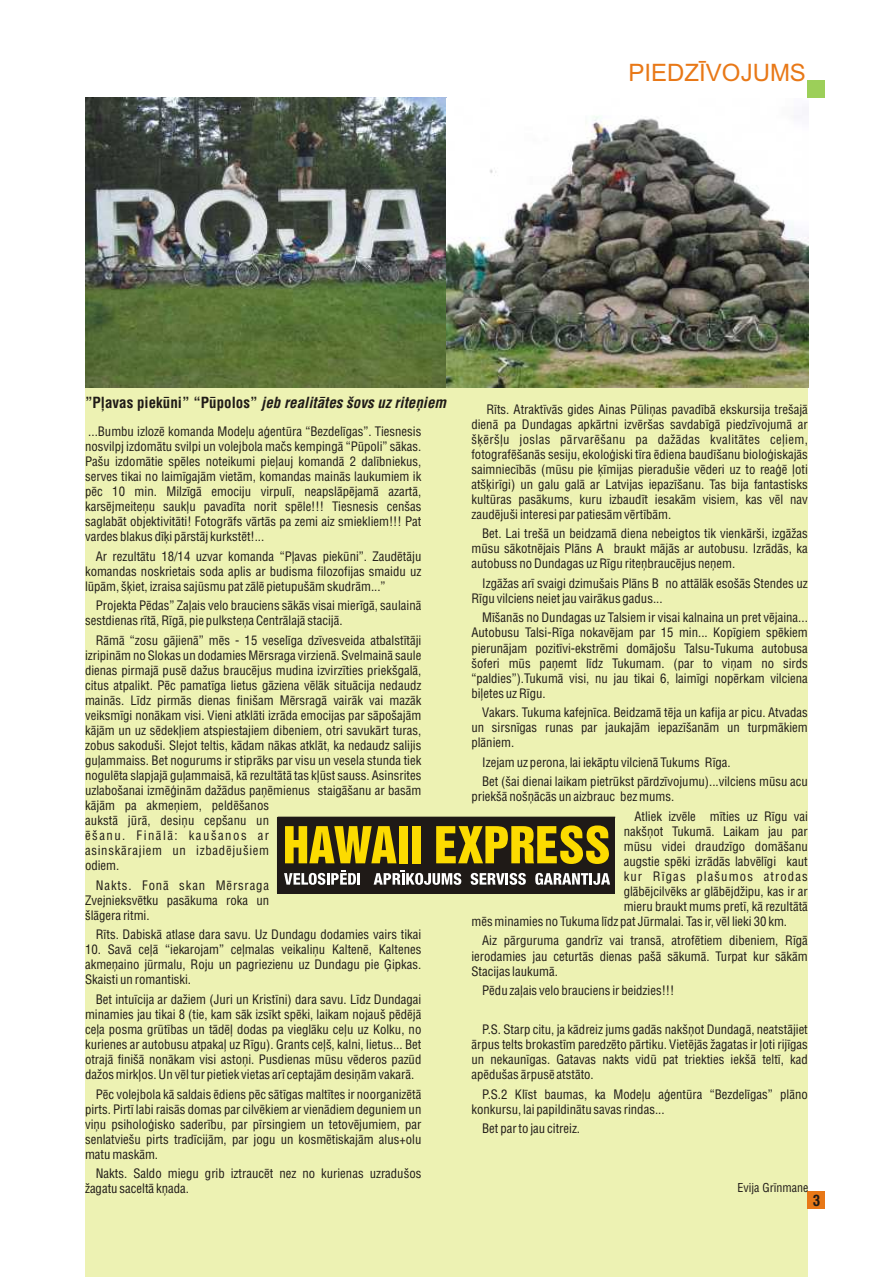
<style>
.page{position:relative;width:894px;height:1277px;background:#fff}
.page>*{position:absolute;margin:0;border:0;box-sizing:border-box;transform-origin:0 0}
.t1{font:24px "Arial";color:#e87817}
.t2{font:italic 700 15px "Rim Helvetica Condensed";color:#1f1a17}
.t3{font:700 15px "Rim Swis 721 Cn BT";color:#1f1a17}
.t4{font:12.75px/15px "Rim Helvetica Condensed";color:#1f1a17;text-align:justify}
.t5{font:12.75px "Rim Helvetica Condensed";letter-spacing:.085em;color:#1f1a17}
.t6{font:12px "Rim Helvetica Condensed";color:#1f1a17}
.s1{font-style:normal}
</style>
<div class="page">
<div style="left:85px;top:147px;width:723px;height:1129px;background:#edf2b3"></div>
<div style="left:808px;top:1192px;width:17px;height:17px;background:#e87817"></div>
<div style="left:808px;top:81px;width:17px;height:17px;background:#9ccf59"></div>
<img style="left:85px;top:98px;width:723px;height:289px">
<div style="left:278px;top:817px;width:337px;height:76px;background:#1f1a17"></div>
<hr style="left:278px;top:816px;width:337px;height:2px;background:#1f1a17">
<hr style="left:277px;top:817px;width:1px;height:76px;background:#1f1a17">
<svg style="left:285px;top:826px;width:112px;height:37px"></svg>
<div style="left:399px;top:826px;width:9px;height:37px;background:#fcdb00"></div>
<div style="left:412px;top:826px;width:9px;height:37px;background:#fcdb00"></div>
<svg style="left:436px;top:825px;width:173px;height:39px"></svg>
<svg style="left:284px;top:870px;width:76px;height:15px"></svg>
<svg style="left:471px;top:873px;width:55px;height:12px"></svg>
<svg style="left:535px;top:873px;width:75px;height:12px"></svg>
<svg style="left:374px;top:870px;width:87px;height:15px"></svg>
<h1 class="t1" style="left:629px;top:63px;width:179px">PIEDZÎVOJUMS</h1>
<p class="t2" style="left:85px;top:396px;width:363px"><span class="s1">”Pïavas piekûni” “Pûpolos”</span> jeb realitâtes ðovs uz riteòiem</p>
<p class="t4" style="left:85px;top:424px;width:338px">...Bumbu izlozç komanda Modeïu aìentûra “Bezdelîgas”. Tiesnesis nosvilpj izdomâtu svilpi un volejbola maès kempingâ “Pûpoli” sâkas.<br>Paðu izdomâtie spçles noteikumi pieïauj komandâ 2 dalîbniekus, serves tikai no laimîgajâm vietâm, komandas mainâs laukumiem ik pçc 10 min. Milzîgâ emociju virpulî, neapslâpçjamâ azartâ, karsçjmeiteòu saukïu pavadîta norit spçle!!! Tiesnesis cenðas saglabât objektivitâti! Fotogrâfs vârtâs pa zemi aiz smiekliem!!! Pat vardes blakus dîíi pârstâj kurkstçt!...</p>
<p class="t4" style="left:85px;top:549px;width:338px;text-indent:11px">Ar rezultâtu 18/14 uzvar komanda “Pïavas piekûni”. Zaudçtâju komandas noskrietais soda aplis ar budisma filozofijas smaidu uz lûpâm, ðíiet, izraisa sajûsmu pat zâlç pietupuðâm skudrâm...”</p>
<p class="t4" style="left:85px;top:599px;width:338px;text-indent:11px">Projekta Pçdas” Zaïais velo brauciens sâkâs visai mierîgâ, saulainâ sestdienas rîtâ, Rîgâ, pie pulksteòa Centrâlajâ stacijâ.</p>
<p class="t4" style="left:85px;top:633px;width:338px;text-align:left;text-indent:11px">Râmâ “zosu gâjienâ” mçs - 15 veselîga dzîvesveida atbalstîtâji izripinâm no Slokas un dodamies Mçrsraga virzienâ. Svelmainâ saule dienas pirmajâ pusç daþus braucçjus mudina izvirzîties priekðgalâ, citus atpalikt. Pçc pamatîga lietus gâziena vçlâk situâcija nedaudz mainâs. Lîdz pirmâs dienas finiðam Mçrsragâ vairâk vai mazâk veiksmîgi nonâkam visi. Vieni atklâti izrâda emocijas par sâpoðajâm kâjâm un uz sçdekïiem atspiestajiem dibeniem, otri savukârt turas, zobus sakoduði. Slejot teltis, kâdam nâkas atklât, ka nedaudz salijis guïammaiss. Bet nogurums ir stiprâks par visu un vesela stunda tiek nogulçta slapjajâ guïammaisâ, kâ rezultâtâ tas kïûst sauss. Asinsrites uzlaboðanai izmçìinâm daþâdus paòçmienus staigâðanu ar basâm kâjâm pa akmeòiem, peldçðanos<br>aukstâ jûrâ, desiòu cepðanu un<br>çðanu. Finâlâ: kauðanos ar<br>asinskârajiem un izbadçjuðiem<br>odiem.</p>
<p class="t4" style="left:85px;top:878px;width:186px;text-indent:11px">Nakts. Fonâ skan Mçrsraga Zvejnieksvçtku pasâkuma roka un ðlâgera ritmi.</p>
<p class="t4" style="left:96px;top:928px;width:327px">Rîts. Dabiskâ atlase dara savu. Uz Dundagu dodamies vairs tikai</p>
<p class="t4" style="left:85px;top:943px;width:338px">10. Savâ ceïâ “iekarojam” ceïmalas veikaliòu Kaltenç, Kaltenes akmeòaino jûrmalu, Roju un pagriezienu uz Dundagu pie Ìipkas.<br>Skaisti un romantiski.</p>
<p class="t4" style="left:85px;top:992px;width:338px;text-indent:11px">Bet intuîcija ar daþiem (Juri un Kristîni) dara savu. Lîdz Dundagai minamies jau tikai 8 (tie, kam sâk izsîkt spçki, laikam nojauð pçdçjâ ceïa posma grûtîbas un tâdçï dodas pa vieglâku ceïu uz Kolku, no kurienes ar autobusu atpakaï uz Rîgu). Grants ceïð, kalni, lietus... Bet otrajâ finiðâ nonâkam visi astoòi. Pusdienas mûsu vçderos pazûd daþos mirkïos. Un vçl tur pietiek vietas arî ceptajâm desiòâm vakarâ.</p>
<p class="t4" style="left:85px;top:1087px;width:338px;text-indent:11px">Pçc volejbola kâ saldais çdiens pçc sâtîgas maltîtes ir noorganizçtâ pirts. Pirtî labi raisâs domas par cilvçkiem ar vienâdiem deguniem un viòu psiholoìisko saderîbu, par pîrsingiem un tetovçjumiem, par senlatvieðu pirts tradîcijâm, par jogu un kosmçtiskajâm alus+olu matu maskâm.</p>
<p class="t4" style="left:85px;top:1166px;width:338px;text-indent:11px">Nakts. Saldo miegu grib iztraucçt nez no kurienas uzraduðos þagatu saceltâ kòada.</p>
<p class="t4" style="left:471px;top:402px;width:338px;text-indent:15px">Rîts. Atraktîvâs gides Ainas Pûliòas pavadîbâ ekskursija treðajâ dienâ pa Dundagas apkârtni izvçrðas savdabîgâ piedzîvojumâ ar ðíçrðïu joslas pârvarçðanu pa daþâdas kvalitâtes ceïiem, fotografçðanâs sesiju, ekoloìiski tîra çdiena baudîðanu bioloìiskajâs saimniecîbâs (mûsu pie íîmijas pieraduðie vçderi uz to reaìç ïoti atðíirîgi) un galu galâ ar Latvijas iepazîðanu. Tas bija fantastisks kultûras pasâkums, kuru izbaudît iesakâm visiem, kas vçl nav zaudçjuði interesi par patiesâm vçrtîbâm.</p>
<p class="t4" style="left:471px;top:527px;width:338px;text-indent:11px">Bet. Lai treðâ un beidzamâ diena nebeigtos tik vienkârði, izgâþas mûsu sâkotnçjais Plâns A braukt mâjâs ar autobusu. Izrâdâs, ka autobuss no Dundagas uz Rîgu riteòbraucçjus neòem.</p>
<p class="t4" style="left:471px;top:576px;width:338px;text-indent:11px">Izgâþas arî svaigi dzimuðais Plâns B no attâlâk esoðâs Stendes uz<br>Rîgu vilciens neiet jau vairâkus gadus...</p>
<p class="t4" style="left:471px;top:611px;width:338px;text-indent:11px">Mîðanâs no Dundagas uz Talsiem ir visai kalnaina un pret vçjaina...<br>Autobusu Talsi-Rîga nokavçjam par 15 min... Kopîgiem spçkiem pierunâjam pozitîvi-ekstrçmi domâjoðu Talsu-Tukuma autobusa ðoferi mûs paòemt lîdz Tukumam. (par to viòam no sirds “paldies”).Tukumâ visi, nu jau tikai 6, laimîgi nopçrkam vilciena biïetes uz Rîgu.</p>
<p class="t4" style="left:471px;top:706px;width:338px;text-indent:11px">Vakars. Tukuma kafejnîca. Beidzamâ tçja un kafija ar picu. Atvadas un sirsnîgas runas par jaukajâm iepazîðanâm un turpmâkiem plâniem.</p>
<p class="t4" style="left:482px;top:753px;width:327px;line-height:19.5px">Izejam uz perona, lai iekâptu vilcienâ Tukums Rîga.<br>Bet (ðai dienai laikam pietrûkst pârdzîvojumu)...vilciens mûsu acu</p>
<p class="t4" style="left:635px;top:787px;width:175px;line-height:19.5px;text-indent:-163px">priekðâ noðòâcâs un aizbrauc bez mums.<br>Atliek izvçle mîties uz Rîgu vai</p>
<p class="t4" style="left:624px;top:824px;width:186px">nakðòot Tukumâ. Laikam jau par</p>
<p class="t4" style="left:624px;top:839px;width:186px">mûsu videi draudzîgo domâðanu</p>
<p class="t4" style="left:624px;top:854px;width:186px">augstie spçki izrâdâs labvçlîgi kaut</p>
<p class="t5" style="left:624px;top:870px;width:186px">kur Rîgas plaðumos atrodas</p>
<p class="t4" style="left:624px;top:884px;width:186px">glâbçjcilvçks ar glâbçjdþipu, kas ir ar</p>
<p class="t4" style="left:624px;top:899px;width:186px">mieru braukt mums pretî, kâ rezultâtâ</p>
<p class="t4" style="left:471px;top:914px;width:317px">mçs minamies no Tukuma lîdz pat Jûrmalai. Tas ir, vçl lieki 30 km.</p>
<p class="t4" style="left:471px;top:934px;width:338px;text-indent:11px">Aiz pârguruma gandrîz vai transâ, atrofçtiem dibeniem, Rîgâ ierodamies jau ceturtâs dienas paðâ sâkumâ. Turpat kur sâkâm Stacijas laukumâ.</p>
<p class="t4" style="left:482px;top:983px;width:194px">Pçdu zaïais velo brauciens ir beidzies!!!</p>
<p class="t4" style="left:471px;top:1022px;width:338px;text-indent:11px">P.S. Starp citu, ja kâdreiz jums gadâs nakðòot Dundagâ, neatstâjiet ârpus telts brokastîm paredzçto pârtiku. Vietçjâs þagatas ir ïoti rijîgas un nekaunîgas. Gatavas nakts vidû pat triekties iekðâ teltî, kad apçduðas ârpusç atstâto.</p>
<p class="t4" style="left:471px;top:1087px;width:338px;text-indent:11px">P.S.2 Klîst baumas, ka Modeïu aìentûra “Bezdelîgas” plâno konkursu, lai papildinâtu savas rindas...</p>
<p class="t4" style="left:482px;top:1122px;width:99px">Bet par to jau citreiz.</p>
<p class="t6" style="left:737px;top:1182px;width:72px">Evija Grînmane</p>
<p class="t3" style="left:813px;top:1194px;width:9px">3</p>
</div>
